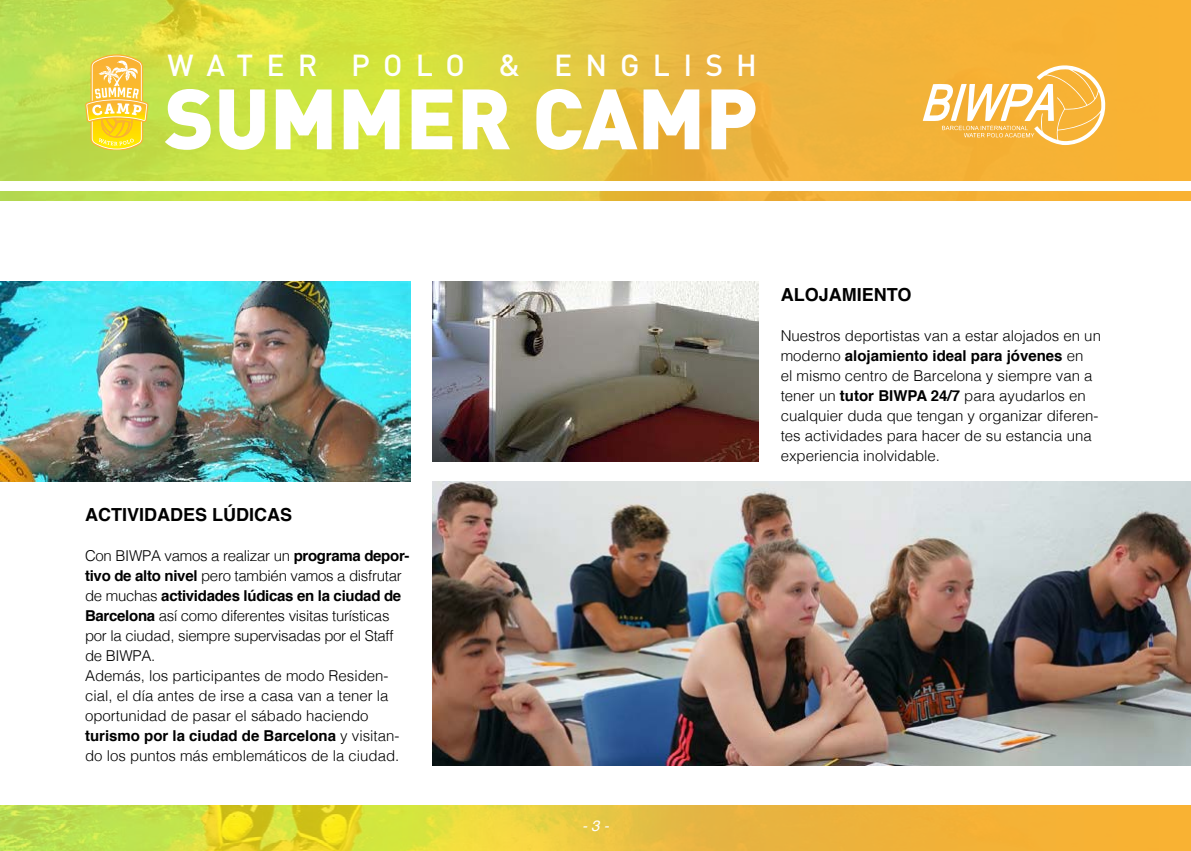
<style>
.page{position:relative;width:1191px;height:851px;background:#fff}
.page>*{position:absolute;margin:0;border:0;box-sizing:border-box;transform-origin:0 0}
.t1{font:900 84px "DIN Pro";color:#fff}
.t2{font:500 30px "DIN Pro";letter-spacing:.44em;color:#fff}
.t3{font:700 18px "Helvetica";color:#000}
.t4{font:300 15px/20px "Helvetica";color:#000}
.t5{font:italic 15px "Helvetica";color:#fff}
.s1{font-weight:700}
</style>
<div class="page">
<img style="left:433px;top:281px;width:325px;height:180px">
<img style="left:433px;top:481px;width:758px;height:284px">
<img style="left:0;top:281px;width:410px;height:200px">
<svg style="left:0;top:805px;width:1191px;height:45px;background:#e3c73c"></svg>
<svg style="left:0;top:0;width:1191px;height:201px;background:#e0c940"></svg>
<svg style="left:922px;top:65px;width:184px;height:80px"></svg>
<div style="left:0;top:181px;width:1191px;height:9px;background:#fff"></div>
<svg style="left:85px;top:54px;width:63px;height:96px;background:#f1d251"></svg>
<h2 class="t2" style="left:168px;top:45px;width:591px">WATER POLO &amp; ENGLISH</h2>
<h1 class="t1" style="left:164px;top:62px;width:595px">SUMMER CAMP</h1>
<p class="t3" style="left:85px;top:500px;width:208px">ACTIVIDADES LÚDICAS</p>
<p class="t4" style="left:85px;top:544px;width:326px">Con BIWPA vamos a realizar un <span class="s1">programa depor&shy;tivo de alto nivel</span> pero también vamos a disfrutar de muchas <span class="s1">actividades lúdicas en la ciudad de Barcelona</span> así como diferentes visitas turísticas por la ciudad, siempre supervisadas por el Staff de BIWPA.<br>Además, los participantes de modo Residen&shy;cial, el día antes de irse a casa van a tener la oportunidad de pasar el sábado haciendo <span class="s1">turismo por la ciudad de Barcelona</span> y visitan&shy;do los puntos más emblemáticos de la ciudad.</p>
<p class="t5" style="left:582px;top:814px;width:28px">- 3 -</p>
<p class="t3" style="left:780px;top:280px;width:132px">ALOJAMIENTO</p>
<p class="t4" style="left:780px;top:324px;width:322px">Nuestros deportistas van a estar alojados en un moderno <span class="s1">alojamiento ideal para jóvenes</span> en<br>el mismo centro de Barcelona y siempre van a tener un <span class="s1">tutor BIWPA 24/7</span> para ayudarlos en cualquier duda que tengan y organizar diferen&shy;tes actividades para hacer de su estancia una experiencia inolvidable.</p>
</div>
